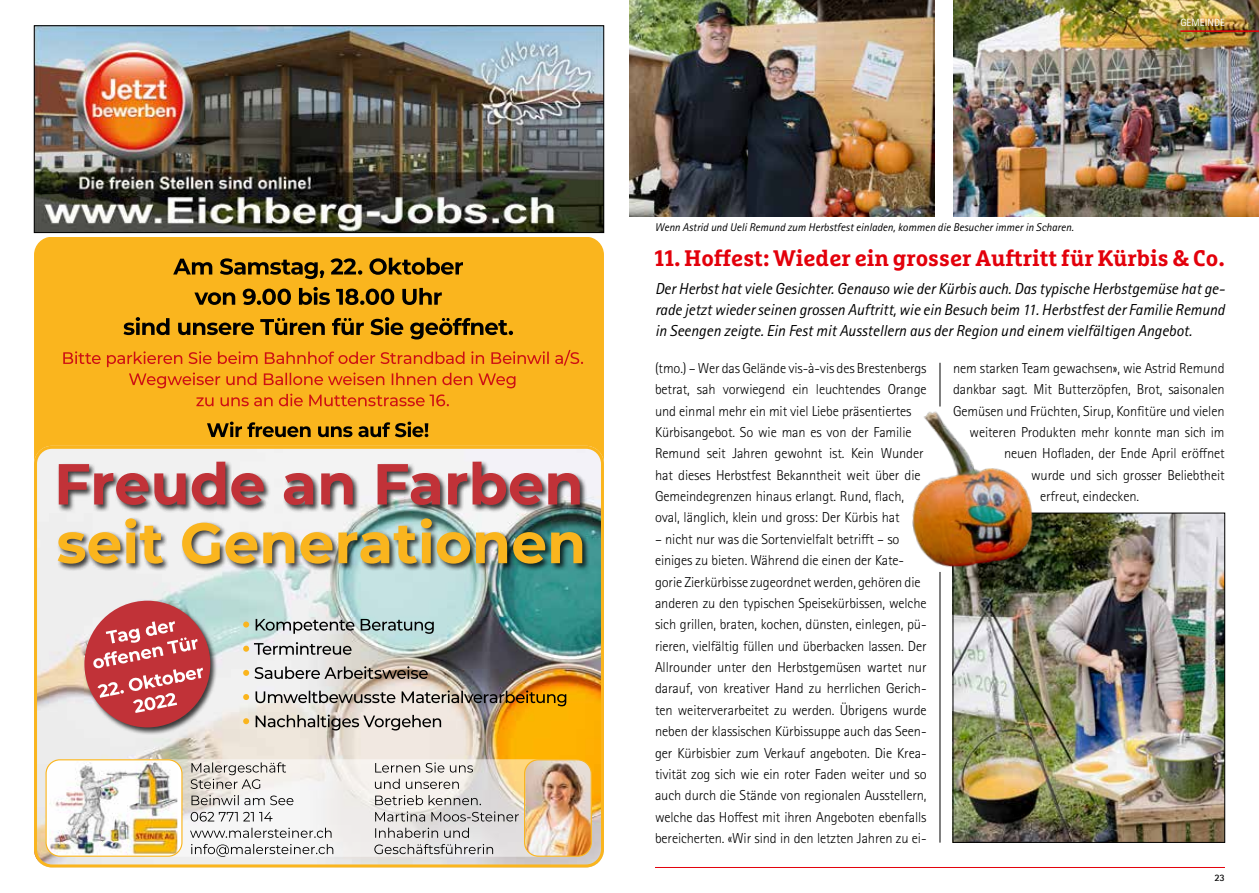
<style>
.page{position:relative;width:1259px;height:893px;background:#fff}
.page>*{position:absolute;margin:0;border:0;box-sizing:border-box;transform-origin:0 0}
.t1{font:700 22.5px "Marselis Slab Pro";color:#e3000b}
.t2{font:italic 15.9px/21.3px "Rotis Sans Serif Std";color:#000;text-align:justify}
.t3{font:300 14.4px/21.5px "Rotis Sans Serif Std";letter-spacing:-.01em;color:#000}
.t4{font:italic 11.25px "Rotis Sans Serif Std";color:#000}
.t5{font:10.5px "Rotis Sans Serif Std";color:#fff}
.t6{font:700 9.9px "Rotis Sans Serif Std";color:#000}
</style>
<div class="page">
<img style="left:629px;top:0;width:306px;height:216px">
<img style="left:954px;top:515px;width:269px;height:326px">
<div style="left:952px;top:513px;width:273px;height:330px;border:1px solid #000"></div>
<img style="left:953px;top:0;width:306px;height:216px">
<hr style="left:939px;top:363px;width:1px;height:43px;background:#000">
<hr style="left:939px;top:572px;width:1px;height:271px;background:#000">
<img style="left:912px;top:390px;width:136px;height:189px">
<img style="left:36px;top:28px;width:566px;height:203px">
<div style="left:34px;top:26px;width:570px;height:207px;border:1px solid #000"></div>
<div style="left:36px;top:238px;width:566px;height:419px;background:#fab51e;border-radius:17px"></div>
<img style="left:34px;top:446px;width:570px;height:421px">
<div style="left:34px;top:446px;width:570px;height:421px;border:3px solid #fab51e;border-radius:17px"></div>
<svg style="left:45px;top:759px;width:547px;height:98px;fill:#f1edeb"></svg>
<div style="left:46px;top:760px;width:136px;height:96px;background:#fff;border-radius:14px"></div>
<img style="left:49px;top:761px;width:128px;height:94px">
<div style="left:45px;top:759px;width:137px;height:98px;border:1px solid #fab51e;border-radius:14px"></div>
<svg style="left:256px;top:715px;width:185px;height:15px"></svg>
<svg style="left:243px;top:718px;width:6px;height:6px"></svg>
<img style="left:255px;top:690px;width:311px;height:16px">
<svg style="left:243px;top:694px;width:6px;height:6px"></svg>
<svg style="left:243px;top:666px;width:185px;height:13px"></svg>
<svg style="left:243px;top:642px;width:108px;height:13px"></svg>
<svg style="left:256px;top:619px;width:178px;height:15px"></svg>
<svg style="left:243px;top:621px;width:6px;height:6px"></svg>
<img style="left:525px;top:760px;width:66px;height:96px">
<div style="left:524px;top:759px;width:68px;height:98px;border:1px solid #fab51e;border-radius:14px"></div>
<svg style="left:191px;top:844px;width:142px;height:13px"></svg>
<svg style="left:190px;top:828px;width:141px;height:10px"></svg>
<svg style="left:191px;top:812px;width:81px;height:9px"></svg>
<svg style="left:191px;top:795px;width:102px;height:10px"></svg>
<svg style="left:191px;top:762px;width:95px;height:27px"></svg>
<svg style="left:374px;top:844px;width:119px;height:10px"></svg>
<svg style="left:375px;top:828px;width:94px;height:10px"></svg>
<svg style="left:375px;top:811px;width:144px;height:10px"></svg>
<svg style="left:375px;top:795px;width:106px;height:10px"></svg>
<svg style="left:375px;top:779px;width:84px;height:10px"></svg>
<svg style="left:375px;top:762px;width:98px;height:11px"></svg>
<div style="left:83px;top:599px;width:135px;height:136px;background:#000;opacity:.75"></div>
<div style="left:84px;top:601px;width:126px;height:126px;background:#c13238;border-radius:50%"></div>
<svg style="left:93px;top:621px;width:110px;height:92px"></svg>
<div style="left:57px;top:460px;width:530px;height:52px;background:#000;opacity:.75"></div>
<svg style="left:59px;top:462px;width:521px;height:43px"></svg>
<div style="left:57px;top:517px;width:533px;height:54px;background:#000;opacity:.75"></div>
<img style="left:58px;top:518px;width:524px;height:46px">
<svg style="left:124px;top:317px;width:389px;height:22px"></svg>
<svg style="left:194px;top:287px;width:248px;height:18px"></svg>
<svg style="left:173px;top:258px;width:290px;height:21px"></svg>
<svg style="left:196px;top:394px;width:253px;height:12px"></svg>
<svg style="left:63px;top:350px;width:520px;height:38px"></svg>
<svg style="left:207px;top:422px;width:221px;height:15px"></svg>
<hr style="left:1180px;top:30px;width:79px;height:2px;background:#e3000b">
<hr style="left:655px;top:867px;width:570px;height:1px;background:#e3000b">
<p class="t5" style="left:1180px;top:16px;width:46px">GEMEINDE</p>
<p class="t4" style="left:655px;top:220px;width:420px">Wenn Astrid und Ueli Remund zum Herbstfest einladen, kommen die Besucher immer in Scharen.</p>
<h1 class="t1" style="left:654px;top:244px;width:571px">11. Hoffest: Wieder ein grosser Auftritt für Kürbis &amp; Co.</h1>
<p class="t2" style="left:655px;top:278px;width:571px">Der Herbst hat viele Gesichter. Genauso wie der Kürbis auch. Das typische Herbstgemüse hat ge&shy;rade jetzt wieder seinen grossen Auftritt, wie ein Besuch beim 11. Herbstfest der Familie Remund in Seengen zeigte. Ein Fest mit Ausstellern aus der Region und einem vielfältigen Angebot.</p>
<p class="t3" style="left:655px;top:357px;width:273px">(tmo.) – Wer das Gelände vis-à-vis des Brestenbergs betrat, sah vorwiegend ein leuchtendes Orange und einmal mehr ein mit viel Liebe präsentiertes Kürbisangebot. So wie man es von der Familie Remund seit Jahren gewohnt ist. Kein Wunder hat dieses Herbstfest Bekanntheit weit über die Gemeindegrenzen hinaus erlangt. Rund, flach, oval, länglich, klein und gross: Der Kürbis hat</p>
<p class="t3" style="left:655px;top:528px;width:273px">– nicht nur was die Sortenvielfalt betrifft – so einiges zu bieten. Während die einen der Kate&shy;gorie Zierkürbisse zugeordnet werden, gehören die anderen zu den typischen Speisekürbissen, welche sich grillen, braten, kochen, dünsten, einlegen, pü&shy;rieren, vielfältig füllen und überbacken lassen. Der Allrounder unter den Herbstgemüsen wartet nur darauf, von kreativer Hand zu herrlichen Gerich&shy;ten weiterverarbeitet zu werden. Übrigens wurde neben der klassischen Kürbissuppe auch das Seen&shy;ger Kürbisbier zum Verkauf angeboten. Die Krea&shy;tivität zog sich wie ein roter Faden weiter und so auch durch die Stände von regionalen Ausstellern, welche das Hoffest mit ihren Angeboten ebenfalls bereicherten. «Wir sind in den letzten Jahren zu ei-</p>
<p class="t3" style="left:953px;top:357px;width:273px">nem starken Team gewachsen», wie Astrid Remund</p>
<p class="t3" style="left:953px;top:379px;width:273px">dankbar sagt. Mit Butterzöpfen, Brot, saisonalen</p>
<p class="t3" style="left:953px;top:400px;width:273px">Gemüsen und Früchten, Sirup, Konfitüre und vielen</p>
<p class="t3" style="left:969px;top:421px;width:257px">weiteren Produkten mehr konnte man sich im</p>
<p class="t3" style="left:1004px;top:443px;width:222px">neuen Hofladen, der Ende April eröffnet</p>
<p class="t3" style="left:1031px;top:464px;width:195px">wurde und sich grosser Beliebtheit</p>
<p class="t3" style="left:1040px;top:486px;width:100px">erfreut, eindecken.</p>
<p class="t6" style="left:1214px;top:871px;width:12px">23</p>
</div>
